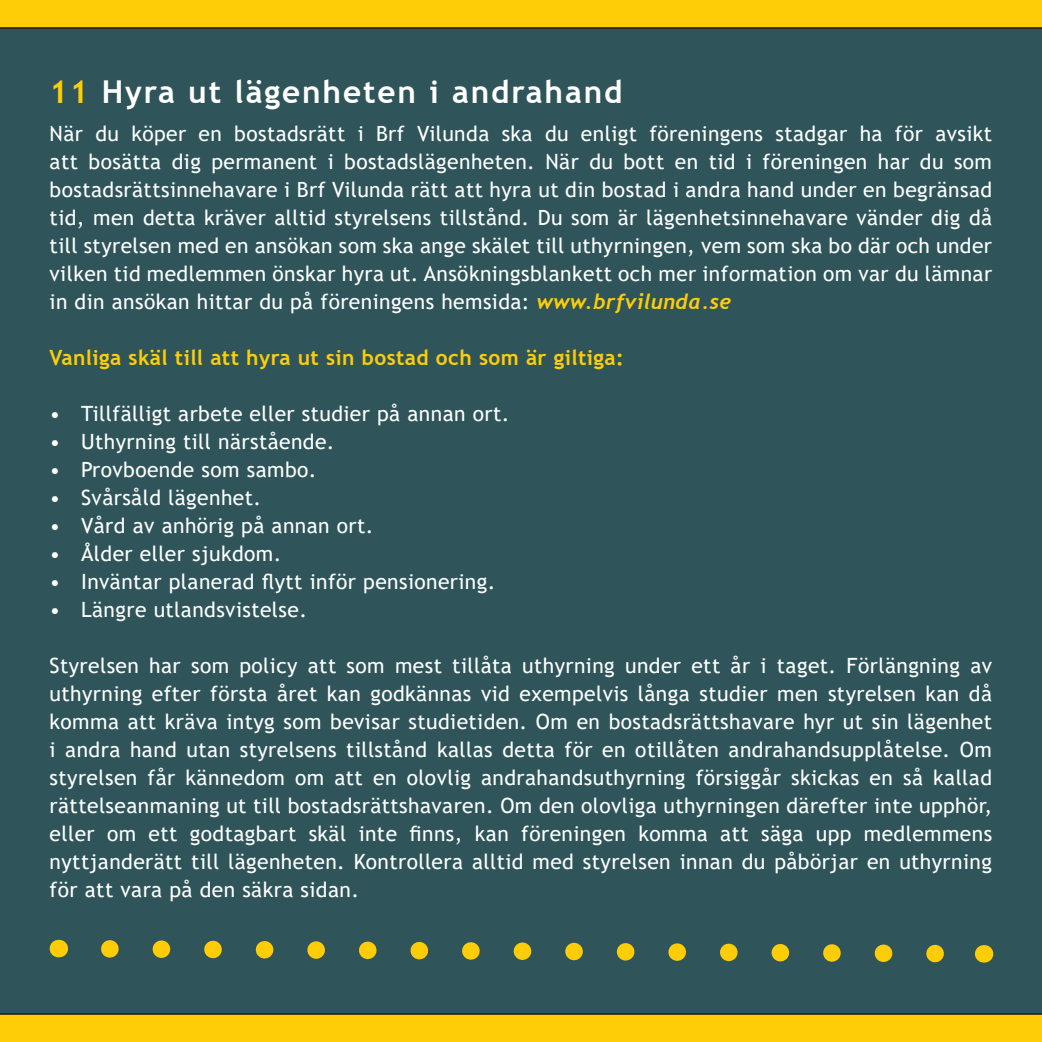
<style>
.page{position:relative;width:1042px;height:1042px;background:#fff}
.page>*{position:absolute;margin:0;border:0;box-sizing:border-box;transform-origin:0 0}
.Rubrik{font:700 31.5px "Trebuchet MS";letter-spacing:.06em;color:#fff}
.Brödtext{font:21px/28px "Trebuchet MS";letter-spacing:.02em;color:#fff;text-align:justify}
.Brödtext-2{font:700 21px "Trebuchet MS";letter-spacing:.02em;color:#fecd08}
.s1{color:#fecd08}
.s2{font-family:"Trebuchet";font-weight:700;font-style:italic;color:#fecd08}
</style>
<div class="page">
<div style="left:1px;top:29px;width:1041px;height:984px;background:#2f555a"></div>
<img style="left:0;top:2px;width:1px;height:1040px">
<div style="left:0;top:0;width:1042px;height:29px;background:#fecd08"></div>
<div style="left:0;top:1013px;width:1042px;height:29px;background:#fecd08"></div>
<svg style="left:92px;top:931px;width:883px;height:40px;background:#466250"></svg>
<svg style="left:58px;top:940px;width:1px;height:17px"></svg>
<svg style="left:983px;top:945px;width:1px;height:17px"></svg>
<p class="Rubrik" style="left:50px;top:72px;width:574px"><span class="s1">11</span> Hyra ut lägenheten i andrahand</p>
<p class="Brödtext" style="left:50px;top:119px;width:944px">När du köper en bostadsrätt i Brf Vilunda ska du enligt föreningens stadgar ha för avsikt att bosätta dig permanent i bostadslägenheten. När du bott en tid i föreningen har du som bostadsrättsinnehavare i Brf Vilunda rätt att hyra ut din bostad i andra hand under en begränsad tid, men detta kräver alltid styrelsens tillstånd. Du som är lägenhetsinnehavare vänder dig då till styrelsen med en ansökan som ska ange skälet till uthyrningen, vem som ska bo där och under vilken tid medlemmen önskar hyra ut. Ansökningsblankett och mer information om var du lämnar in din ansökan hittar du på föreningens hemsida: <span class="s2">www.brfvilunda.se</span></p>
<p class="Brödtext-2" style="left:50px;top:344px;width:575px">Vanliga skäl till att hyra ut sin bostad och som är giltiga:</p>
<p class="Brödtext" style="left:50px;top:399px;width:461px">• Tillfälligt arbete eller studier på annan ort.</p>
<p class="Brödtext" style="left:50px;top:427px;width:286px">• Uthyrning till närstående.</p>
<p class="Brödtext" style="left:50px;top:455px;width:268px">• Provboende som sambo.</p>
<p class="Brödtext" style="left:50px;top:483px;width:213px">• Svårsåld lägenhet.</p>
<p class="Brödtext" style="left:50px;top:511px;width:325px">• Vård av anhörig på annan ort.</p>
<p class="Brödtext" style="left:50px;top:539px;width:233px">• Ålder eller sjukdom.</p>
<p class="Brödtext" style="left:50px;top:567px;width:447px">• Inväntar planerad flytt inför pensionering.</p>
<p class="Brödtext" style="left:50px;top:595px;width:259px">• Längre utlandsvistelse.</p>
<p class="Brödtext" style="left:50px;top:651px;width:944px">Styrelsen har som policy att som mest tillåta uthyrning under ett år i taget. Förlängning av uthyrning efter första året kan godkännas vid exempelvis långa studier men styrelsen kan då komma att kräva intyg som bevisar studietiden. Om en bostadsrättshavare hyr ut sin lägenhet i andra hand utan styrelsens tillstånd kallas detta för en otillåten andrahandsupplåtelse. Om styrelsen får kännedom om att en olovlig andrahandsuthyrning försiggår skickas en så kallad rättelseanmaning ut till bostadsrättshavaren. Om den olovliga uthyrningen därefter inte upphör, eller om ett godtagbart skäl inte finns, kan föreningen komma att säga upp medlemmens nyttjanderätt till lägenheten. Kontrollera alltid med styrelsen innan du påbörjar en uthyrning för att vara på den säkra sidan.</p>
</div>
